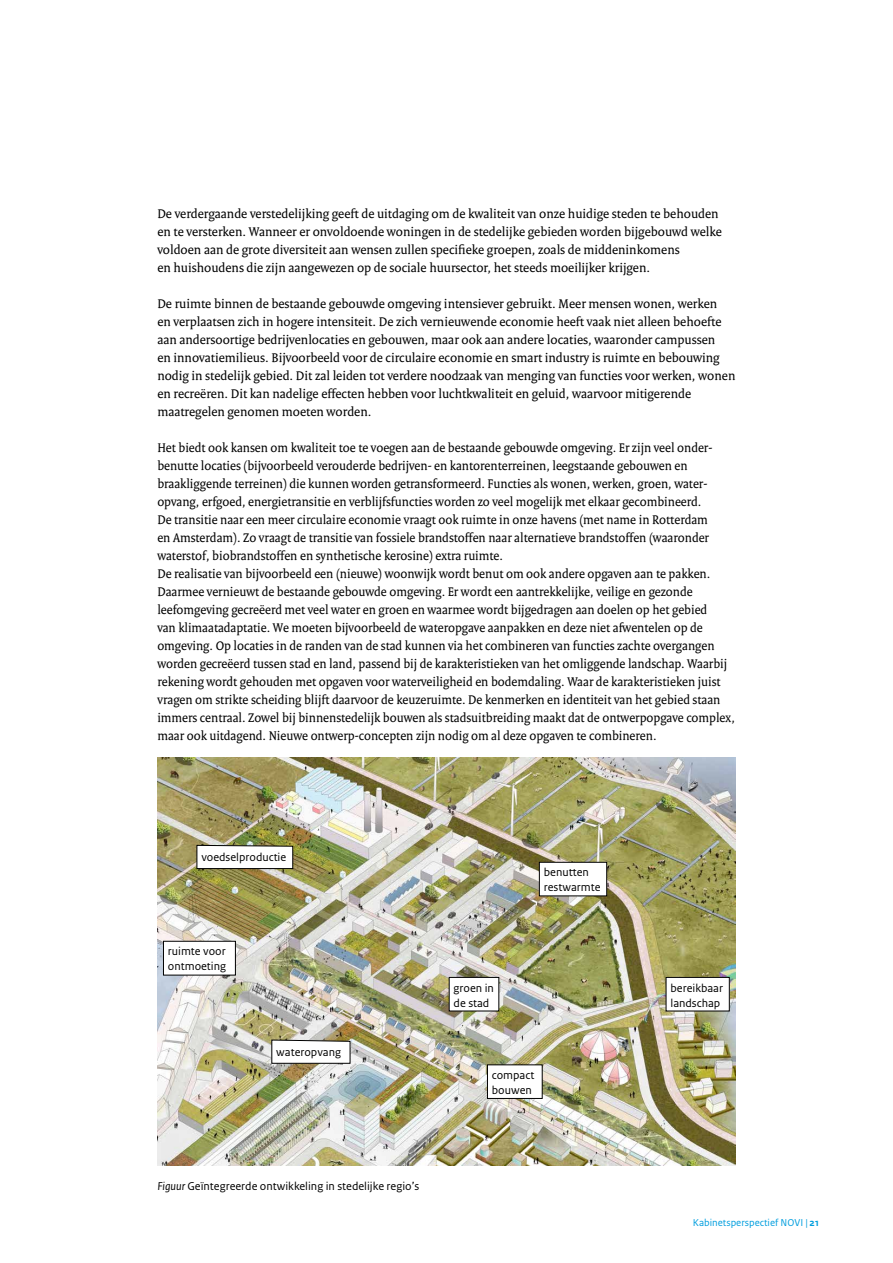
<style>
.page{position:relative;width:893px;height:1263px;background:#fff}
.page>*{position:absolute;margin:0;border:0;box-sizing:border-box;transform-origin:0 0}
.t1{font:13.5px/18px "Rijksoverheid Serif";color:#000}
.t2{font:12px/15px "Rijksoverheid Sans Text";color:#000}
.t3{font:10.5px "Rijksoverheid Sans Text";color:#009ede}
.s1{font-style:italic}
.s2{font-weight:700}
</style>
<div class="page">
<img style="left:157px;top:758px;width:579px;height:407px">
<svg style="left:197px;top:845px;width:96px;height:24px"></svg>
<div style="left:163px;top:941px;width:72px;height:34px;background:#fff"></div>
<div style="left:163px;top:941px;width:73px;height:34px;border:1px solid #000"></div>
<svg style="left:271px;top:1040px;width:79px;height:24px"></svg>
<div style="left:666px;top:977px;width:63px;height:34px;background:#fff"></div>
<div style="left:666px;top:977px;width:63px;height:34px;border:1px solid #000"></div>
<div style="left:539px;top:862px;width:68px;height:34px;background:#fff"></div>
<div style="left:539px;top:862px;width:68px;height:34px;border:1px solid #000"></div>
<div style="left:449px;top:977px;width:50px;height:34px;background:#fff"></div>
<div style="left:449px;top:977px;width:50px;height:34px;border:1px solid #000"></div>
<div style="left:487px;top:1065px;width:55px;height:33px;background:#fff"></div>
<div style="left:487px;top:1065px;width:55px;height:34px;border:1px solid #000"></div>
<p class="t1" style="left:157px;top:204px;width:566px">De verdergaande verstedelijking geeft de uitdaging om de kwaliteit van onze huidige steden te behouden en te versterken. Wanneer er onvoldoende woningen in de stedelijke gebieden worden bijgebouwd welke voldoen aan de grote diversiteit aan wensen zullen specifieke groepen, zoals de middeninkomens<br>en huishoudens die zijn aangewezen op de sociale huursector, het steeds moeilijker krijgen.</p>
<p class="t1" style="left:157px;top:294px;width:580px">De ruimte binnen de bestaande gebouwde omgeving intensiever gebruikt. Meer mensen wonen, werken<br>en verplaatsen zich in hogere intensiteit. De zich vernieuwende economie heeft vaak niet alleen behoefte aan andersoortige bedrijvenlocaties en gebouwen, maar ook aan andere locaties, waaronder campussen<br>en innovatiemilieus. Bijvoorbeeld voor de circulaire economie en smart industry is ruimte en bebouwing nodig in stedelijk gebied. Dit zal leiden tot verdere noodzaak van menging van functies voor werken, wonen en recreëren. Dit kan nadelige effecten hebben voor luchtkwaliteit en geluid, waarvoor mitigerende maatregelen genomen moeten worden.</p>
<p class="t1" style="left:157px;top:438px;width:579px">Het biedt ook kansen om kwaliteit toe te voegen aan de bestaande gebouwde omgeving. Er zijn veel onder&shy;benutte locaties (bijvoorbeeld verouderde bedrijven- en kantorenterreinen, leegstaande gebouwen en braakliggende terreinen) die kunnen worden getransformeerd. Functies als wonen, werken, groen, water&shy;opvang, erfgoed, energietransitie en verblijfsfuncties worden zo veel mogelijk met elkaar gecombineerd.<br>De transitie naar een meer circulaire economie vraagt ook ruimte in onze havens (met name in Rotterdam<br>en Amsterdam). Zo vraagt de transitie van fossiele brandstoffen naar alternatieve brandstoffen (waaronder waterstof, biobrandstoffen en synthetische kerosine) extra ruimte.<br>De realisatie van bijvoorbeeld een (nieuwe) woonwijk wordt benut om ook andere opgaven aan te pakken.<br>Daarmee vernieuwt de bestaande gebouwde omgeving. Er wordt een aantrekkelijke, veilige en gezonde leefomgeving gecreëerd met veel water en groen en waarmee wordt bijgedragen aan doelen op het gebied<br>van klimaatadaptatie. We moeten bijvoorbeeld de wateropgave aanpakken en deze niet afwentelen op de omgeving. Op locaties in de randen van de stad kunnen via het combineren van functies zachte overgangen worden gecreëerd tussen stad en land, passend bij de karakteristieken van het omliggende landschap. Waarbij rekening wordt gehouden met opgaven voor waterveiligheid en bodemdaling. Waar de karakteristieken juist vragen om strikte scheiding blijft daarvoor de keuzeruimte. De kenmerken en identiteit van het gebied staan immers centraal. Zowel bij binnenstedelijk bouwen als stadsuitbreiding maakt dat de ontwerpopgave complex, maar ook uitdagend. Nieuwe ontwerp-concepten zijn nodig om al deze opgaven te combineren.</p>
<p class="t2" style="left:201px;top:850px;width:86px">voedselproductie</p>
<p class="t2" style="left:168px;top:944px;width:60px">ruimte voor ontmoeting</p>
<p class="t2" style="left:276px;top:1044px;width:66px">wateropvang</p>
<p class="t2" style="left:157px;top:1179px;width:264px"><span class="s1">Figuur</span> Geïntegreerde ontwikkeling in stedelijke regio’s</p>
<p class="t2" style="left:544px;top:865px;width:58px">benutten restwarmte</p>
<p class="t2" style="left:454px;top:980px;width:42px">groen in de stad</p>
<p class="t2" style="left:492px;top:1068px;width:44px">compact bouwen</p>
<p class="t2" style="left:670px;top:980px;width:54px">bereikbaar landschap</p>
<p class="t3" style="left:693px;top:1216px;width:128px">Kabinetsperspectief NOVI | <span class="s2">21</span></p>
</div>
